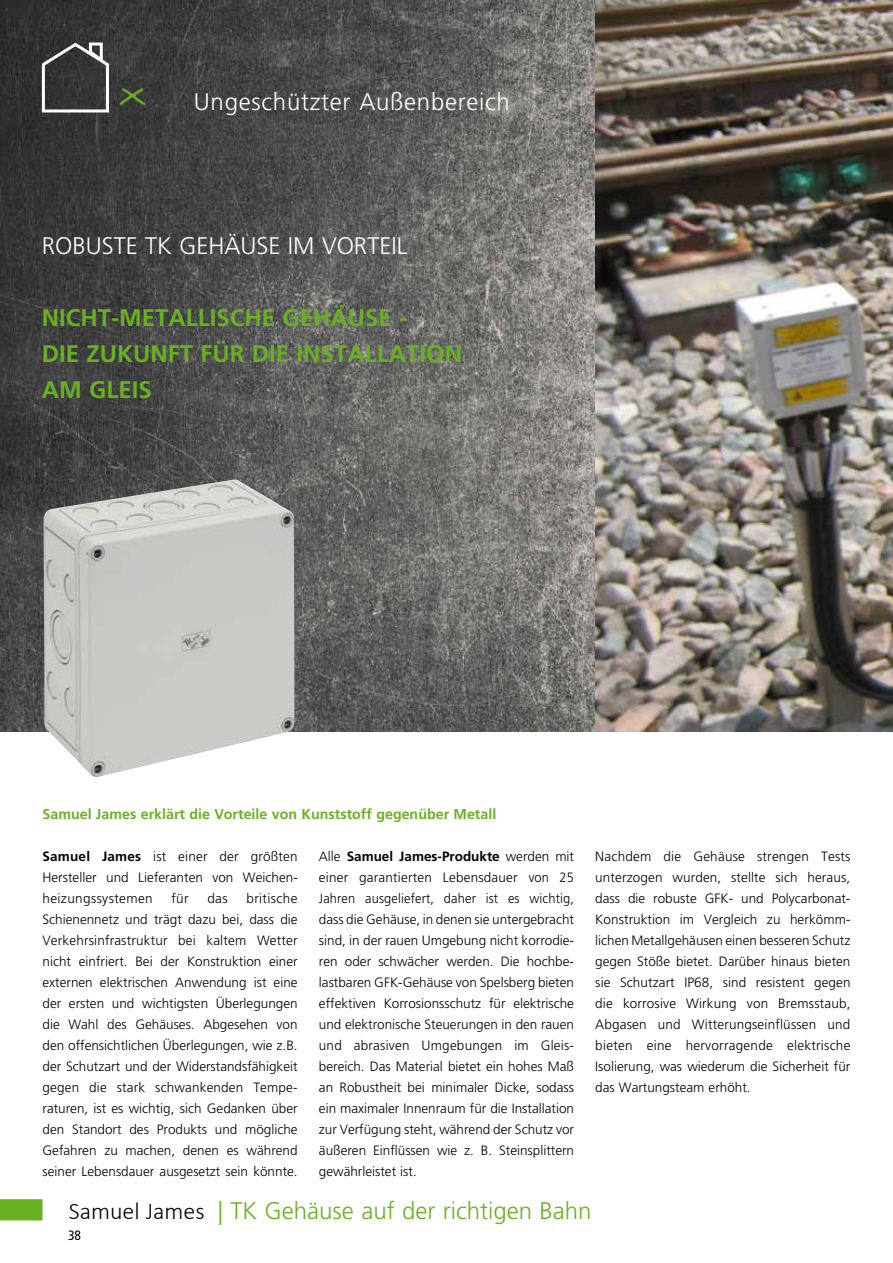
<style>
.page{position:relative;width:893px;height:1263px;background:#fff}
.page>*{position:absolute;margin:0;border:0;box-sizing:border-box;transform-origin:0 0}
.t1{font:700 24px/36px "Frutiger";color:#6ab023}
.t2{font:300 24px "Frutiger";color:#6ab023}
.t3{font:300 24px "Frutiger";color:#fff}
.t4{font:300 24px "Frutiger";letter-spacing:.03em;color:#fff}
.t5{font:700 14.25px "Frutiger";color:#6ab023}
.t6{font:300 13.5px/21px "Frutiger";color:#000;text-align:justify}
.t7{font:condensed 13.5px "Frutiger";color:#000}
.s1{font-weight:700}
.s2{font-family:"Calibri";color:#000}
</style>
<div class="page">
<svg style="left:0;top:1199px;width:43px;height:21px"></svg>
<img style="left:0;top:0;width:893px;height:731px">
<svg style="left:39px;top:41px;width:71px;height:73px;background:#535353"></svg>
<svg style="left:135px;top:88px;width:7px;height:4px"></svg>
<img style="left:44px;top:479px;width:250px;height:298px">
<h1 class="t4" style="left:194px;top:88px;width:318px">Ungeschützter Außenbereich</h1>
<h1 class="t3" style="left:42px;top:232px;width:367px">ROBUSTE TK GEHÄUSE IM VORTEIL</h1>
<h1 class="t1" style="left:42px;top:300px;width:422px">NICHT-METALLISCHE GEHÄUSE -<br>DIE ZUKUNFT FÜR DIE INSTALLATION<br>AM GLEIS</h1>
<p class="t5" style="left:43px;top:806px;width:455px">Samuel James erklärt die Vorteile von Kunststoff gegenüber Metall</p>
<p class="t6" style="left:319px;top:846px;width:257px">Alle <span class="s1">Samuel James-Produkte</span> werden mit einer garantierten Lebensdauer von 25<br>Jahren ausgeliefert, daher ist es wichtig, dass die Gehäuse, in denen sie untergebracht sind, in der rauen Umgebung nicht korrodie&shy;ren oder schwächer werden. Die hochbe&shy;lastbaren GFK-Gehäuse von Spelsberg bieten effektiven Korrosionsschutz für elektrische und elektronische Steuerungen in den rauen und abrasiven Umgebungen im Gleis&shy;bereich. Das Material bietet ein hohes Maß an Robustheit bei minimaler Dicke, sodass ein maximaler Innenraum für die Installation zur Verfügung steht, während der Schutz vor äußeren Einflüssen wie z. B. Steinsplittern gewährleistet ist.</p>
<p class="t6" style="left:595px;top:846px;width:257px">Nachdem die Gehäuse strengen Tests unterzogen wurden, stellte sich heraus, dass die robuste GFK- und Polycarbonat-Konstruktion im Vergleich zu herkömm&shy;lichen Metallgehäusen einen besseren Schutz gegen Stöße bietet. Darüber hinaus bieten sie Schutzart IP68, sind resistent gegen die korrosive Wirkung von Bremsstaub, Abgasen und Witterungseinflüssen und bieten eine hervorragende elektrische Isolierung, was wiederum die Sicherheit für das Wartungsteam erhöht.</p>
<p class="t6" style="left:43px;top:846px;width:257px"><span class="s1">Samuel James</span> ist einer der größten Hersteller und Lieferanten von Weichen&shy;heizungssystemen</p>
<p class="t6" style="left:171px;top:888px;width:19px">für</p>
<p class="t6" style="left:207px;top:888px;width:22px">das</p>
<p class="t6" style="left:43px;top:888px;width:257px;text-indent:204px">britische Schienennetz und trägt dazu bei, dass die Verkehrsinfrastruktur bei kaltem Wetter nicht einfriert. Bei der Konstruktion einer externen elektrischen Anwendung ist eine der ersten und wichtigsten Überlegungen die Wahl des Gehäuses. Abgesehen von den offensichtlichen Überlegungen, wie z.B. der Schutzart und der Widerstandsfähigkeit gegen die stark schwankenden Tempe&shy;raturen, ist es wichtig, sich Gedanken über den Standort des Produkts und mögliche Gefahren zu machen, denen es während seiner Lebensdauer ausgesetzt sein könnte.</p>
<h1 class="t2" style="left:69px;top:1197px;width:524px"><span class="s2">Samuel James</span> | TK Gehäuse auf der richtigen Bahn</h1>
<p class="t7" style="left:68px;top:1227px;width:14px">38</p>
</div>
